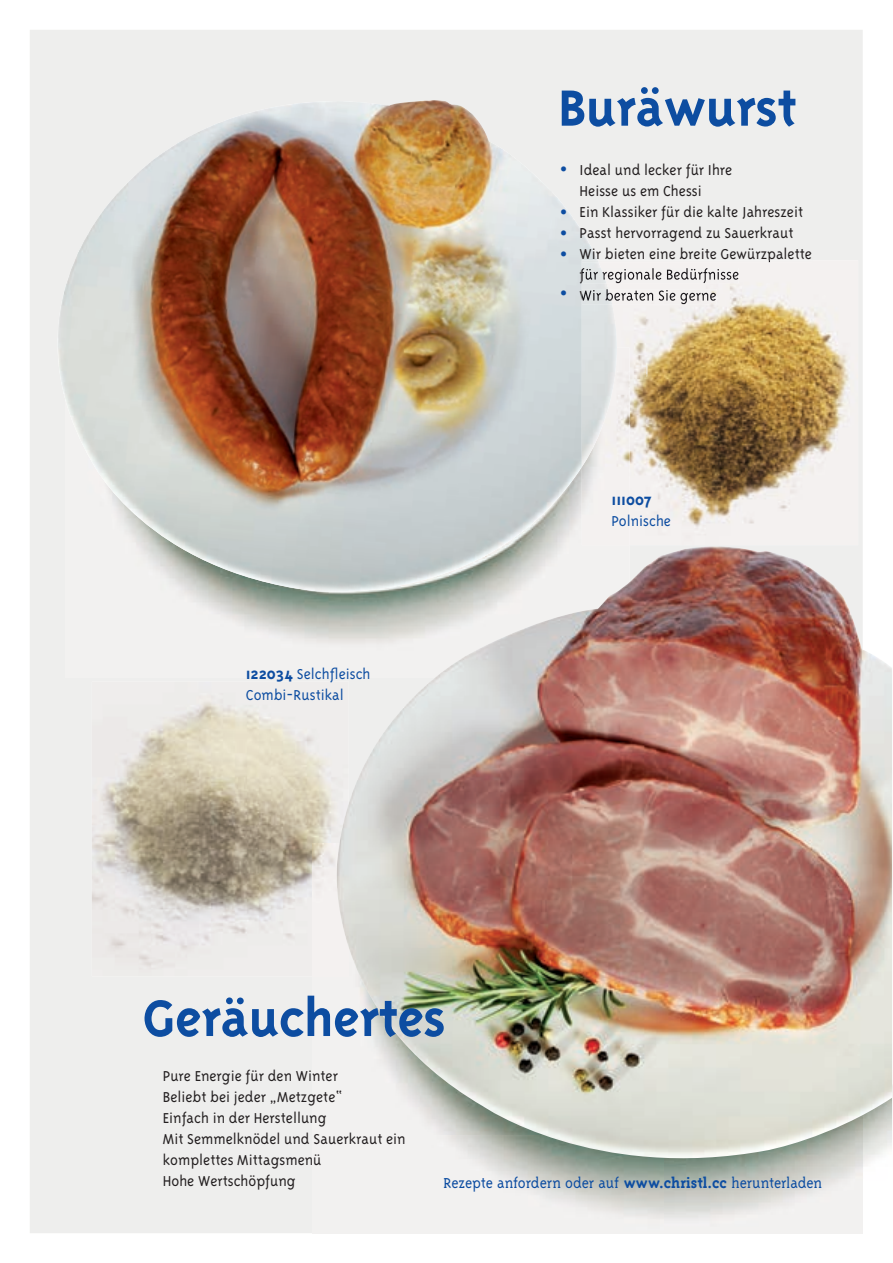
<style>
.page{position:relative;width:893px;height:1263px;background:#fff}
.page>*{position:absolute;margin:0;border:0;box-sizing:border-box;transform-origin:0 0}
.t1{font:700 58.5px "Triplex";letter-spacing:-.005em;color:#0d4da1}
.t2{font:700 33px/42.6px "Minion Pro";color:#0d4da1}
.t3{font:700 18px "Triplex";color:#0d4da1}
.t4{font:300 16.5px/21px "Triplex";color:#231f20}
.t5{font:300 16.5px "Triplex Serif";letter-spacing:-.005em;color:#0d4da1}
.t6{font:300 16.5px/21px "Triplex";color:#0d4da1}
.s1{font-weight:700;font-size:18px}
.s2{font-weight:700}
</style>
<div class="page">
<img style="left:92px;top:681px;width:230px;height:295px">
<img style="left:31px;top:100px;width:543px;height:492px">
<img style="left:313px;top:844px;width:9px;height:132px">
<img style="left:322px;top:546px;width:570px;height:626px">
<img style="left:617px;top:260px;width:241px;height:285px">
<img style="left:582px;top:348px;width:48px;height:197px">
<img style="left:582px;top:262px;width:35px;height:205px">
<svg style="left:636px;top:366px;width:11px;height:10px"></svg>
<img style="left:599px;top:260px;width:213px;height:2px">
<svg style="left:582px;top:260px;width:17px;height:2px"></svg>
<img style="left:607px;top:268px;width:132px;height:15px">
<img style="left:582px;top:268px;width:25px;height:15px">
<img style="left:612px;top:289px;width:104px;height:15px">
<img style="left:582px;top:289px;width:30px;height:15px">
<h1 class="t1" style="left:558px;top:75px;width:240px">Buräwurst</h1>
<p class="t6" style="left:246px;top:664px;width:126px"><span class="s1">122034</span> Selchfleisch<br>Combi-Rustikal</p>
<h2 class="t2" style="left:559px;top:139px;width:10px">. .</h2>
<h2 class="t2" style="left:559px;top:202px;width:10px">.</h2>
<h2 class="t2" style="left:559px;top:225px;width:10px;line-height:39.6px">. .</h2>
<p class="t4" style="left:580px;top:159px;width:234px">Ideal und lecker für Ihre<br>Heisse us em Chessi<br>Ein Klassiker für die kalte Jahreszeit<br>Passt hervorragend zu Sauerkraut<br>Wir bieten eine breite Gewürzpalette</p>
<p class="t3" style="left:611px;top:489px;width:42px">111007</p>
<p class="t6" style="left:611px;top:510px;width:61px">Polnische</p>
<h1 class="t1" style="left:143px;top:985px;width:305px">Geräuchertes</h1>
<p class="t4" style="left:163px;top:1065px;width:244px">Pure Energie für den Winter<br>Beliebt bei jeder „Metzgete“<br>Einfach in der Herstellung<br>Mit Semmelknödel und Sauerkraut ein komplettes Mittagsmenü<br>Hohe Wertschöpfung</p>
<p class="t5" style="left:443px;top:1173px;width:380px">Rezepte anfordern oder auf <span class="s2">www.christl.cc</span> herunterladen</p>
</div>
